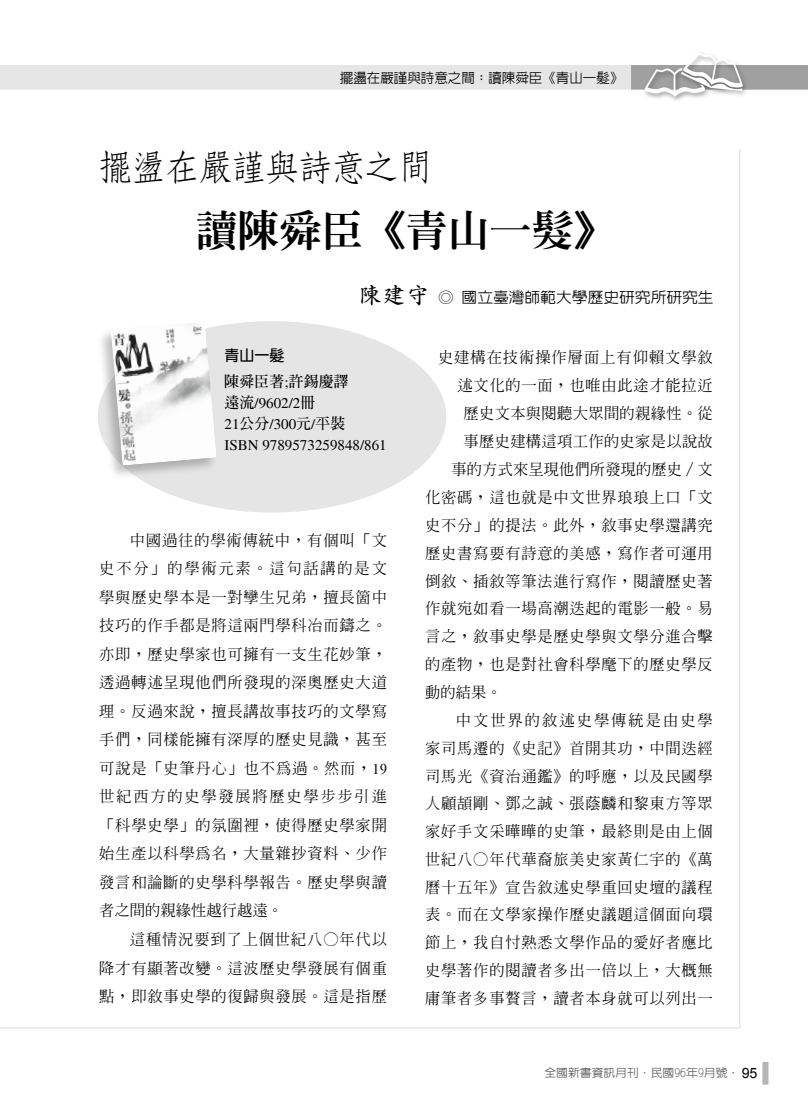
<style>
.page{position:relative;width:808px;height:1106px;background:#fff}
.page>*{position:absolute;margin:0;border:0;box-sizing:border-box;transform-origin:0 0}
.t1{font:800 42px "AR Ming B5";color:#000}
.t2{font:500 36px "AR Fang Song B5";letter-spacing:-.075em;color:#000}
.t3{font:500 15.3px/28.5px "AR Ming B5";letter-spacing:.045em;color:#000;text-align:justify}
.t4{font:500 15.3px "AR Ming B5";letter-spacing:.02em;color:#000}
.t5{font:500 15.3px "AR Ming B5";letter-spacing:.005em;color:#000}
.t6{font:500 15.3px "AR Ming B5";letter-spacing:.13em;color:#000}
.t7{font:15px/21px "Times";color:#000}
.t8{font:500 15px "AR New Hei B5";color:#000;scale:1.05 1}
.t9{font:700 15px "AR Ming B5";color:#000}
.t10{font:700 15px "AR New Hei B5";color:#000}
.t11{font:500 13.5px "AR New Hei B5";color:#000}
.t12{font:500 11.25px "AR New Hei B5";color:#595757;scale:1.05 1}
.s1{font-family:"AR Kai B5";font-weight:700;font-size:22.5px}
.s2{font-family:"Times";font-weight:400}
.s3{font-family:"AR Ming B5";font-weight:700}
.s4{font-family:"Arial";font-weight:400;font-size:14.25px;color:#000}
</style>
<div class="page">
<img style="left:0;top:53px;width:808px;height:48px">
<div style="left:762px;top:1061px;width:6px;height:23px;background:#b5b5b6"></div>
<hr style="left:0;top:1027px;width:740px;height:1px;background:#dcdddd">
<hr style="left:739px;top:149px;width:1px;height:878px;background:#dcdddd">
<div style="left:98px;top:321px;width:348px;height:191px;background:#e6e5e5;border-radius:50%"></div>
<div style="left:95px;top:319px;width:125px;height:162px;background:#000;opacity:.24"></div>
<img style="left:111px;top:322px;width:106px;height:143px">
<p class="t11" style="left:340px;top:71px;width:285px">擺盪在嚴謹與詩意之間：讀陳舜臣《青山一髮》</p>
<h2 class="t2" style="left:98px;top:149px;width:337px">擺盪在嚴謹與詩意之間</h2>
<h1 class="t1" style="left:196px;top:209px;width:422px">讀陳舜臣《青山一髮》</h1>
<p class="t8" style="left:359px;top:290px;width:339px"><span class="s1">陳建守</span> ◎ 國立臺灣師範大學歷史研究所研究生</p>
<p class="t10" style="left:225px;top:348px;width:61px">青山一髮</p>
<p class="t9" style="left:225px;top:373px;width:126px">陳舜臣著<span class="s2">;</span>許錫慶譯</p>
<p class="t7" style="left:225px;top:392px;width:164px"><span class="s3">遠流</span>/9602/2<span class="s3">冊<br></span>21<span class="s3">公分</span>/300<span class="s3">元</span>/<span class="s3">平裝<br></span>ISBN 9789573259848/861</p>
<p class="t3" style="left:99px;top:526px;width:289px;text-indent:31px">中國過往的學術傳統中，有個叫「文史不分」的學術元素。這句話講的是文學與歷史學本是一對孿生兄弟，擅長箇中技巧的作手都是將這兩門學科冶而鑄之。亦即，歷史學家也可擁有一支生花妙筆，透過轉述呈現他們所發現的深奧歷史大道理。反過來說，擅長講故事技巧的文學寫手們，同樣能擁有深厚的歷史見識，甚至可說是「史筆丹心」也不為過。然而，<span class="s2">19</span>世紀西方的史學發展將歷史學步步引進「科學史學」的氛圍裡，使得歷史學家開始生產以科學為名，大量雜抄資料、少作發言和論斷的史學科學報告。歷史學與讀者之間的親緣性越行越遠。</p>
<p class="t3" style="left:99px;top:925px;width:289px;text-indent:31px">這種情況要到了上個世紀八○年代以降才有顯著改變。這波歷史學發展有個重點，即敘事史學的復歸與發展。這是指歷</p>
<p class="t3" style="left:438px;top:342px;width:276px">史建構在技術操作層面上有仰賴文學敘</p>
<p class="t3" style="left:458px;top:371px;width:257px">述文化的一面，也唯由此途才能拉近</p>
<p class="t4" style="left:464px;top:405px;width:251px">歷史文本與閱聽大眾間的親緣性。從</p>
<p class="t4" style="left:464px;top:433px;width:251px">事歷史建構這項工作的史家是以說故</p>
<p class="t5" style="left:452px;top:461px;width:263px">事的方式來呈現他們所發現的歷史／文</p>
<p class="t3" style="left:425px;top:483px;width:289px">化密碼，這也就是中文世界琅琅上口「文</p>
<p class="t3" style="left:425px;top:510px;width:289px">史不分」的提法。此外，敘事史學還講究</p>
<p class="t3" style="left:425px;top:538px;width:289px">歷史書寫要有詩意的美感，寫作者可運用</p>
<p class="t3" style="left:425px;top:566px;width:289px">倒敘、插敘等筆法進行寫作，閱讀歷史著</p>
<p class="t3" style="left:425px;top:594px;width:289px">作就宛如看一場高潮迭起的電影一般。易</p>
<p class="t3" style="left:425px;top:622px;width:289px">言之，敘事史學是歷史學與文學分進合擊</p>
<p class="t3" style="left:425px;top:650px;width:289px">的產物，也是對社會科學麾下的歷史學反</p>
<p class="t3" style="left:425px;top:678px;width:78px">動的結果。</p>
<p class="t6" style="left:456px;top:712px;width:259px">中文世界的敘述史學傳統是由史學</p>
<p class="t3" style="left:425px;top:733px;width:289px">家司馬遷的《史記》首開其功，中間迭經</p>
<p class="t3" style="left:425px;top:761px;width:289px">司馬光《資治通鑑》的呼應，以及民國學</p>
<p class="t3" style="left:425px;top:789px;width:289px">人顧頡剛、鄧之誠、張蔭麟和黎東方等眾</p>
<p class="t3" style="left:425px;top:817px;width:289px">家好手文采曄曄的史筆，最終則是由上個</p>
<p class="t3" style="left:425px;top:844px;width:289px">世紀八○年代華裔旅美史家黃仁宇的《萬</p>
<p class="t3" style="left:425px;top:872px;width:289px">曆十五年》宣告敘述史學重回史壇的議程</p>
<p class="t3" style="left:425px;top:900px;width:289px">表。而在文學家操作歷史議題這個面向環</p>
<p class="t3" style="left:425px;top:928px;width:289px">節上，我自忖熟悉文學作品的愛好者應比</p>
<p class="t3" style="left:425px;top:955px;width:289px">史學著作的閱讀者多出一倍以上，大概無</p>
<p class="t3" style="left:425px;top:983px;width:289px">庸筆者多事贅言，讀者本身就可以列出一</p>
<p class="t12" style="left:544px;top:1067px;width:204px">全國新書資訊月刊．民國96年9月號． <span class="s4">95</span></p>
</div>
